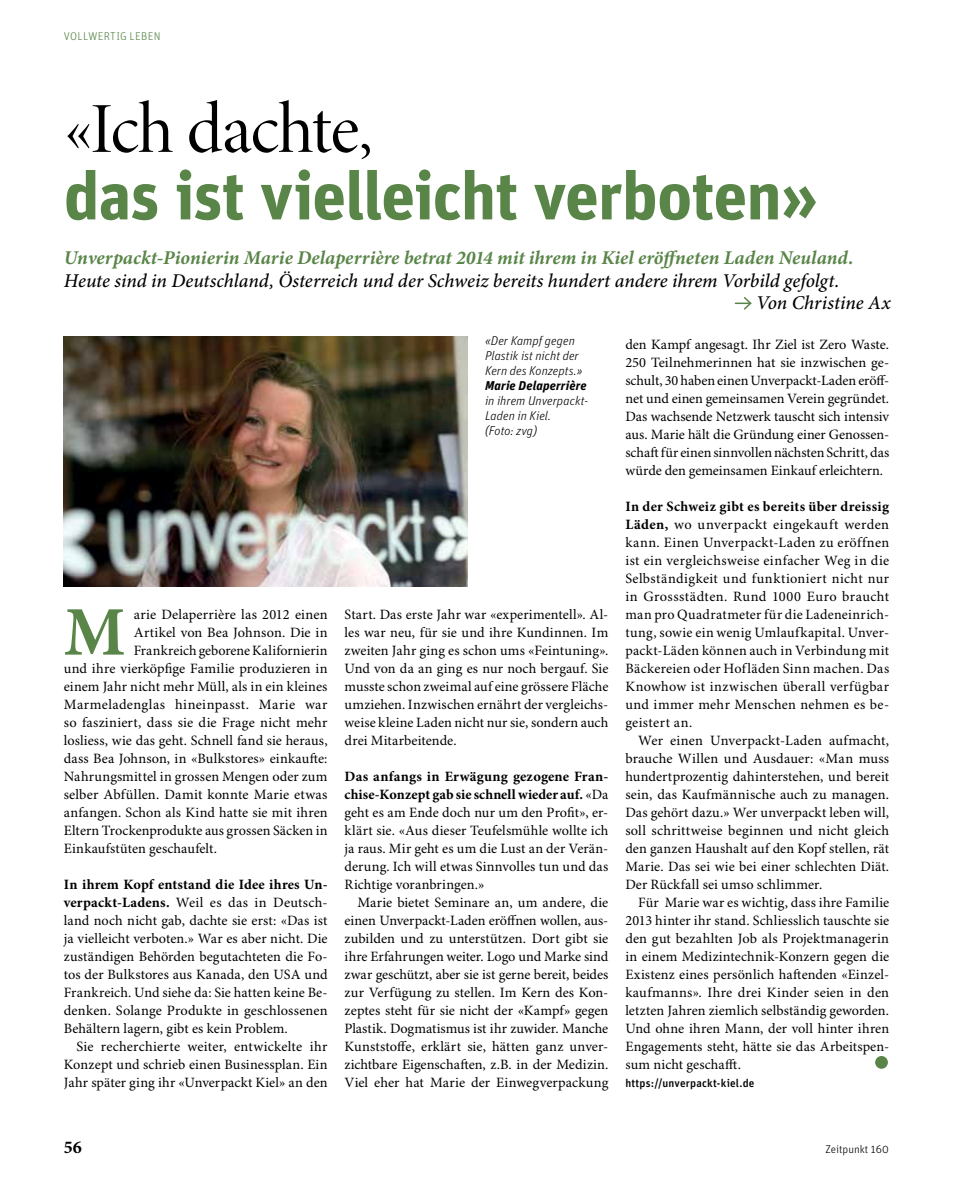
<style>
.page{position:relative;width:953px;height:1191px;background:#fff}
.page>*{position:absolute;margin:0;border:0;box-sizing:border-box;transform-origin:0 0}
.t1{font:72px "Minion Pro Disp";letter-spacing:-.02em;color:#000}
.t2{font:700 69.6px "Minion Pro";color:#598548}
.t3{font:700 67.5px "Unit OT";letter-spacing:-.015em;color:#598548}
.t4{font:italic 500 19.5px/22.5px "Minion Pro";color:#000}
.t5{font:italic 700 19.5px "Minion Pro";letter-spacing:.005em;color:#598548}
.t6{font:700 18px "Minion Pro";color:#000}
.t7{font:14.25px/18px "Minion Pro";letter-spacing:.01em;color:#000;text-align:justify}
.t8{font:italic 300 12.75px/15px "Unit OT";color:#000}
.t9{font:italic 700 12.75px "Unit OT";letter-spacing:.015em;color:#000}
.t10{font:500 11.25px "Unit OT";letter-spacing:.015em;color:#000}
.t11{font:300 11.25px "Unit OT";letter-spacing:.03em;color:#598548}
.t12{font:300 11.25px "Unit OT";color:#000}
.s1{font-weight:700}
</style>
<div class="page">
<div style="left:875px;top:1056px;width:12px;height:12px;background:#598548;border-radius:50%"></div>
<svg style="left:735px;top:297px;width:17px;height:13px"></svg>
<img style="left:64px;top:336px;width:404px;height:251px">
<p class="t11" style="left:64px;top:29px;width:98px">VOLLWERTIG LEBEN</p>
<h1 class="t1" style="left:64px;top:86px;width:310px">«Ich dachte,</h1>
<h3 class="t3" style="left:64px;top:152px;width:755px">das ist vielleicht verboten»</h3>
<h3 class="t5" style="left:64px;top:246px;width:791px">Unverpackt-Pionierin Marie Delaperrière betrat 2014 mit ihrem in Kiel eröffneten Laden Neuland.</h3>
<h3 class="t4" style="left:756px;top:270px;width:136px;text-indent:-692px">Heute sind in Deutschland, Österreich und der Schweiz bereits hundert andere ihrem Vorbild gefolgt.<br>Von Christine Ax</h3>
<p class="t8" style="left:485px;top:333px;width:99px">«Der Kampf gegen<br>Plastik ist nicht der<br>Kern des Konzepts.»</p>
<p class="t9" style="left:485px;top:377px;width:103px">Marie Delaperrière</p>
<p class="t8" style="left:485px;top:393px;width:104px">in ihrem Unverpackt-<br>Laden in Kiel.<br>(Foto: zvg)</p>
<p class="t7" style="left:625px;top:335px;width:265px">den Kampf angesagt. Ihr Ziel ist Zero Waste.<br>250 Teilnehmerinnen hat sie inzwischen ge&shy;schult, 30 haben einen Unverpackt-Laden eröff&shy;net und einen gemeinsamen Verein gegründet.<br>Das wachsende Netzwerk tauscht sich intensiv aus. Marie hält die Gründung einer Genossen&shy;schaft für einen sinnvollen nächsten Schritt, das würde den gemeinsamen Einkauf erleichtern.</p>
<p class="t7" style="left:625px;top:497px;width:265px"><span class="s1">In der Schweiz gibt es bereits über dreissig Läden,</span> wo unverpackt eingekauft werden kann. Einen Unverpackt-Laden zu eröffnen ist ein vergleichsweise einfacher Weg in die Selbständigkeit und funktioniert nicht nur in Grossstädten. Rund 1000 Euro braucht man pro Quadratmeter für die Ladeneinrich&shy;tung, sowie ein wenig Umlaufkapital. Unver&shy;packt-Läden können auch in Verbindung mit Bäckereien oder Hofläden Sinn machen. Das Knowhow ist inzwischen überall verfügbar und immer mehr Menschen nehmen es be&shy;geistert an.</p>
<p class="t7" style="left:625px;top:731px;width:265px;text-indent:13px">Wer einen Unverpackt-Laden aufmacht, brauche Willen und Ausdauer: «Man muss hundertprozentig dahinterstehen, und bereit sein, das Kaufmännische auch zu managen.<br>Das gehört dazu.» Wer unverpackt leben will, soll schrittweise beginnen und nicht gleich den ganzen Haushalt auf den Kopf stellen, rät Marie. Das sei wie bei einer schlechten Diät.<br>Der Rückfall sei umso schlimmer.</p>
<p class="t7" style="left:625px;top:893px;width:265px;text-indent:13px">Für Marie war es wichtig, dass ihre Familie 2013 hinter ihr stand. Schliesslich tauschte sie den gut bezahlten Job als Projektmanagerin in einem Medizintechnik-Konzern gegen die Existenz eines persönlich haftenden «Einzel&shy;kaufmanns». Ihre drei Kinder seien in den letzten Jahren ziemlich selbständig geworden.<br>Und ohne ihren Mann, der voll hinter ihren Engagements steht, hätte sie das Arbeitspen&shy;sum nicht geschafft.</p>
<p class="t10" style="left:625px;top:1075px;width:131px">https://unverpackt-kiel.de</p>
<p class="t7" style="left:344px;top:605px;width:265px">Start. Das erste Jahr war «experimentell». Al&shy;les war neu, für sie und ihre Kundinnen. Im zweiten Jahr ging es schon ums «Feintuning».<br>Und von da an ging es nur noch bergauf. Sie musste schon zweimal auf eine grössere Fläche umziehen. Inzwischen ernährt der vergleichs&shy;weise kleine Laden nicht nur sie, sondern auch drei Mitarbeitende.</p>
<p class="t7" style="left:344px;top:767px;width:265px"><span class="s1">Das anfangs in Erwägung gezogene Fran&shy;chise-Konzept gab sie schnell wieder auf.</span> «Da geht es am Ende doch nur um den Profit», er&shy;klärt sie. «Aus dieser Teufelsmühle wollte ich ja raus. Mir geht es um die Lust an der Verän&shy;derung. Ich will etwas Sinnvolles tun und das Richtige voranbringen.»</p>
<p class="t7" style="left:344px;top:893px;width:265px;text-indent:13px">Marie bietet Seminare an, um andere, die einen Unverpackt-Laden eröffnen wollen, aus&shy;zubilden und zu unterstützen. Dort gibt sie ihre Erfahrungen weiter. Logo und Marke sind zwar geschützt, aber sie ist gerne bereit, beides zur Verfügung zu stellen. Im Kern des Kon&shy;zeptes steht für sie nicht der «Kampf» gegen Plastik. Dogmatismus ist ihr zuwider. Manche Kunststoffe, erklärt sie, hätten ganz unver&shy;zichtbare Eigenschaften, z.B. in der Medizin.<br>Viel eher hat Marie der Einwegverpackung</p>
<h2 class="t2" style="left:64px;top:591px;width:63px">M</h2>
<p class="t7" style="left:134px;top:605px;width:195px">arie Delaperrière las 2012 einen</p>
<p class="t7" style="left:134px;top:623px;width:195px">Artikel von Bea Johnson. Die in</p>
<p class="t7" style="left:134px;top:641px;width:195px">Frankreich geborene Kalifornierin</p>
<p class="t7" style="left:64px;top:659px;width:265px">und ihre vierköpfige Familie produzieren in</p>
<p class="t7" style="left:64px;top:677px;width:265px">einem Jahr nicht mehr Müll, als in ein kleines</p>
<p class="t7" style="left:64px;top:695px;width:265px">Marmeladenglas hineinpasst. Marie war</p>
<p class="t7" style="left:64px;top:713px;width:265px">so fasziniert, dass sie die Frage nicht mehr</p>
<p class="t7" style="left:64px;top:731px;width:265px">losliess, wie das geht. Schnell fand sie heraus,</p>
<p class="t7" style="left:64px;top:749px;width:265px">dass Bea Johnson, in «Bulkstores» einkaufte:</p>
<p class="t7" style="left:64px;top:767px;width:265px">Nahrungsmittel in grossen Mengen oder zum</p>
<p class="t7" style="left:64px;top:785px;width:265px">selber Abfüllen. Damit konnte Marie etwas</p>
<p class="t7" style="left:64px;top:803px;width:265px">anfangen. Schon als Kind hatte sie mit ihren</p>
<p class="t7" style="left:64px;top:821px;width:265px">Eltern Trockenprodukte aus grossen Säcken in</p>
<p class="t7" style="left:64px;top:839px;width:155px">Einkaufstüten geschaufelt.</p>
<p class="t7" style="left:64px;top:875px;width:265px"><span class="s1">In ihrem Kopf entstand die Idee ihres Un&shy;verpackt-Ladens.</span> Weil es das in Deutsch&shy;land noch nicht gab, dachte sie erst: «Das ist ja vielleicht verboten.» War es aber nicht. Die zuständigen Behörden begutachteten die Fo&shy;tos der Bulkstores aus Kanada, den USA und Frankreich. Und siehe da: Sie hatten keine Be&shy;denken. Solange Produkte in geschlossenen Behältern lagern, gibt es kein Problem.</p>
<p class="t7" style="left:64px;top:1037px;width:265px;text-indent:13px">Sie recherchierte weiter, entwickelte ihr Konzept und schrieb einen Businessplan. Ein Jahr später ging ihr «Unverpackt Kiel» an den</p>
<p class="t6" style="left:64px;top:1136px;width:19px">56</p>
<p class="t12" style="left:825px;top:1142px;width:65px">Zeitpunkt 160</p>
</div>
